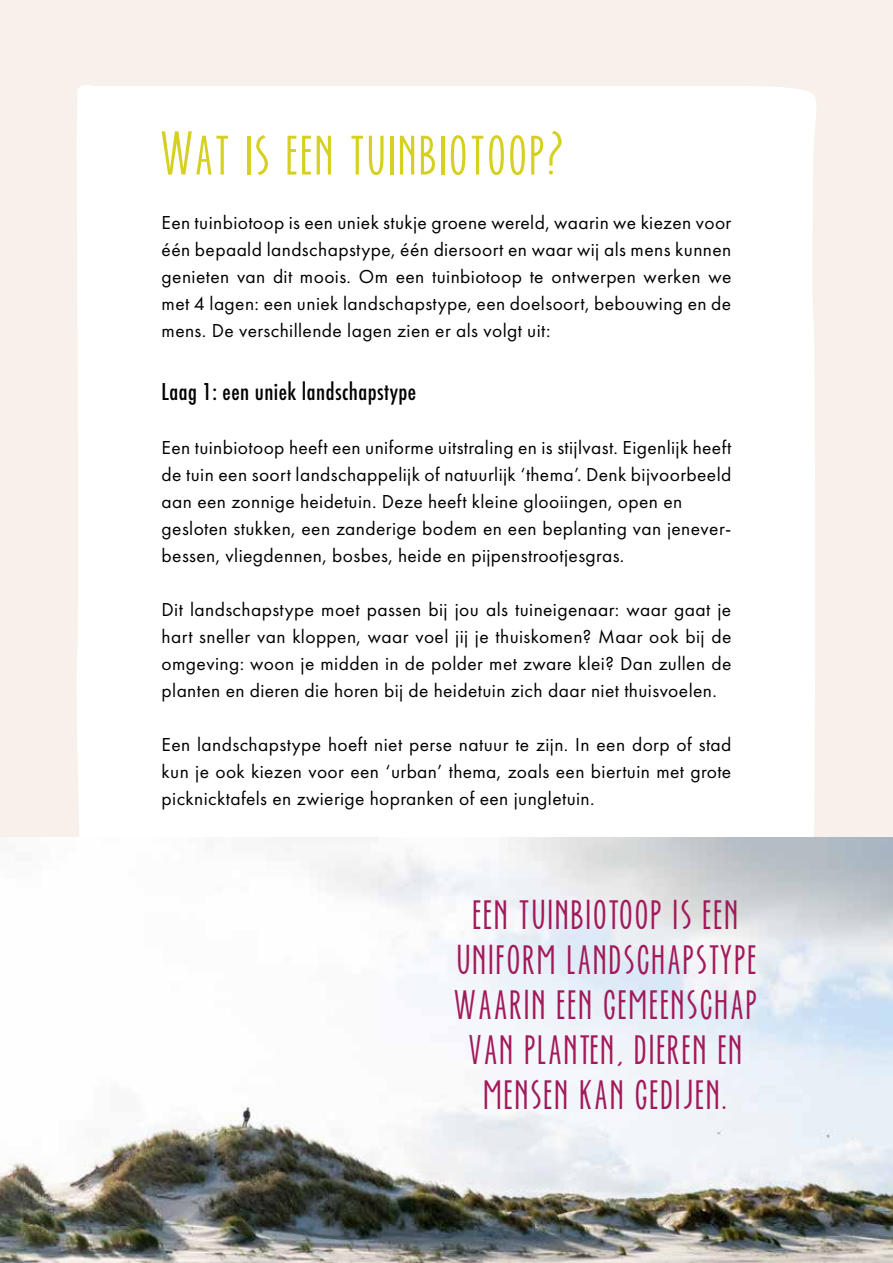
<style>
.page{position:relative;width:893px;height:1263px;background:#f8f0ea}
.page>*{position:absolute;margin:0;border:0;box-sizing:border-box;transform-origin:0 0}
.t1{font:54px "Ever After";letter-spacing:.04em;color:#d5d021}
.t2{font:36px/45px "Ever After";letter-spacing:.055em;color:#a21a5b;text-align:center}
.t3{font:500 condensed 22.5px "Futura";letter-spacing:.02em;color:#000}
.t4{font:19.5px/27px "Futura PT";letter-spacing:.02em;color:#000;text-align:justify}
</style>
<div class="page">
<div style="left:77px;top:85px;width:739px;height:752px;background:#fff"></div>
<img style="left:0;top:837px;width:893px;height:426px">
<h1 class="t1" style="left:162px;top:124px;width:405px">Wat is een tuinbiotoop?</h1>
<p class="t4" style="left:162px;top:208px;width:571px">Een tuinbiotoop is een uniek stukje groene wereld, waarin we kiezen voor één bepaald landschapstype, één diersoort en waar wij als mens kunnen genieten van dit moois. Om een tuinbiotoop te ontwerpen werken we met 4 lagen: een uniek landschapstype, een doelsoort, bebouwing en de mens. De verschillende lagen zien er als volgt uit:</p>
<p class="t3" style="left:162px;top:377px;width:256px">Laag 1: een uniek landschapstype</p>
<p class="t4" style="left:162px;top:433px;width:571px;text-align:left">Een tuinbiotoop heeft een uniforme uitstraling en is stijlvast. Eigenlijk heeft de tuin een soort landschappelijk of natuurlijk ‘thema’. Denk bijvoorbeeld aan een zonnige heidetuin. Deze heeft kleine glooiingen, open en gesloten stukken, een zanderige bodem en een beplanting van jenever&shy;bessen, vliegdennen, bosbes, heide en pijpenstrootjesgras.</p>
<p class="t4" style="left:162px;top:595px;width:571px">Dit landschapstype moet passen bij jou als tuineigenaar: waar gaat je hart sneller van kloppen, waar voel jij je thuiskomen? Maar ook bij de omgeving: woon je midden in de polder met zware klei? Dan zullen de planten en dieren die horen bij de heidetuin zich daar niet thuisvoelen.</p>
<p class="t4" style="left:162px;top:730px;width:571px">Een landschapstype hoeft niet perse natuur te zijn. In een dorp of stad kun je ook kiezen voor een ‘urban’ thema, zoals een biertuin met grote picknicktafels en zwierige hopranken of een jungletuin.</p>
<h2 class="t2" style="left:455px;top:893px;width:305px">EEN TUINBIOTOOP IS EEN<br>UNIFORM LANDSCHAPSTYPE<br>WAARIN EEN GEMEENSCHAP<br>VAN PLANTEN, DIEREN EN<br>MENSEN KAN GEDIJEN.</h2>
</div>
